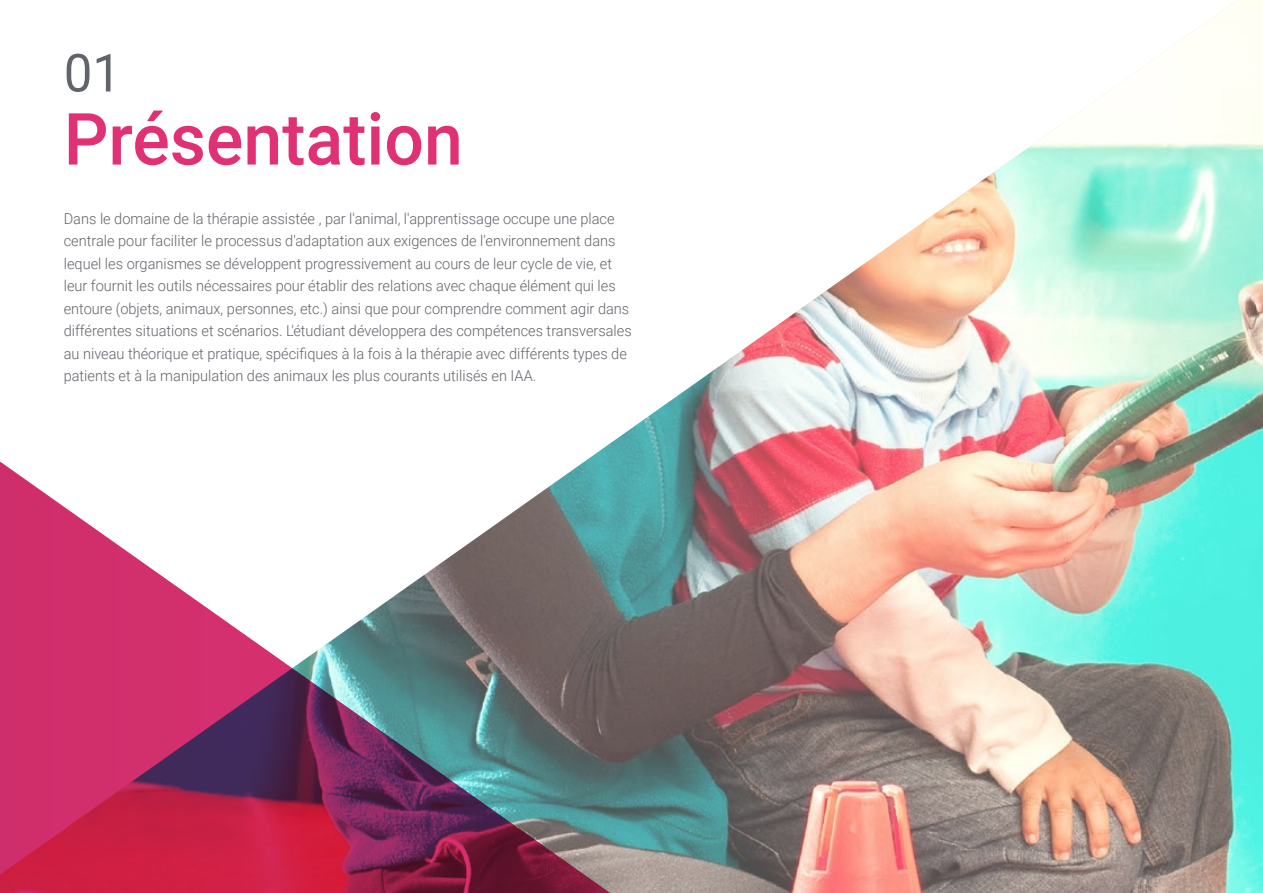
<style>
.page{position:relative;width:1263px;height:893px;background:#fff}
.page>*{position:absolute;margin:0;border:0;box-sizing:border-box;transform-origin:0 0}
.t1{font:500 72px "Roboto";color:#df3174}
.t2{font:52.5px "Roboto";color:#61646a}
.t3{font:300 15px/22.5px "Roboto";color:#61646a}
</style>
<div class="page">
<img style="left:606px;top:0;width:657px;height:893px">
<svg style="left:0;top:446px;width:640px;height:447px"></svg>
<h2 class="t2" style="left:64px;top:36px;width:59px">01</h2>
<h1 class="t1" style="left:64px;top:89px;width:401px">Présentation</h1>
<p class="t3" style="left:64px;top:207px;width:569px">Dans le domaine de la thérapie assistée , par l'animal, l'apprentissage occupe une place centrale pour faciliter le processus d'adaptation aux exigences de l'environnement dans lequel les organismes se développent progressivement au cours de leur cycle de vie, et leur fournit les outils nécessaires pour établir des relations avec chaque élément qui les entoure (objets, animaux, personnes, etc.) ainsi que pour comprendre comment agir dans différentes situations et scénarios. L'étudiant développera des compétences transversales au niveau théorique et pratique, spécifiques à la fois à la thérapie avec différents types de patients et à la manipulation des animaux les plus courants utilisés en IAA.</p>
</div>
